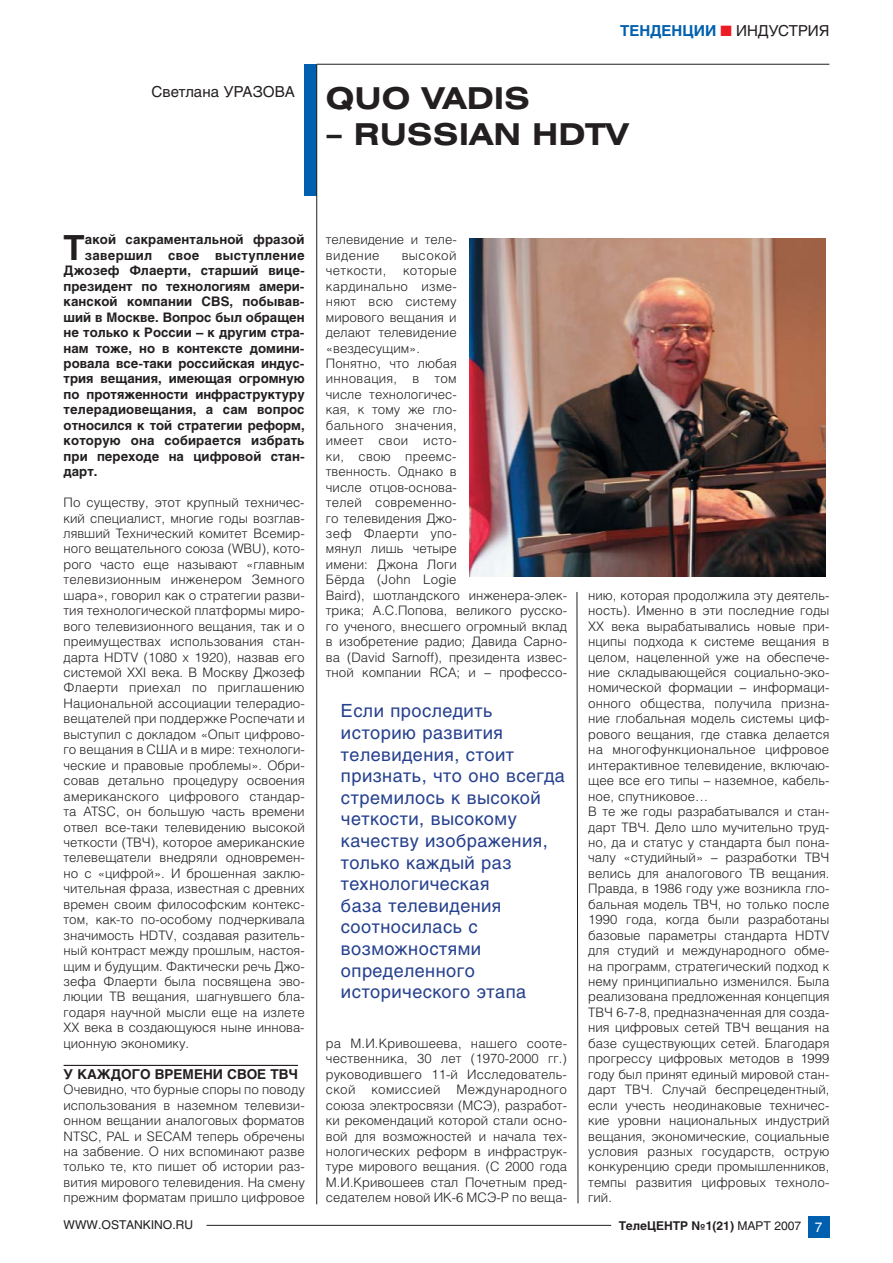
<style>
.page{position:relative;width:893px;height:1263px;background:#fff}
.page>*{position:absolute;margin:0;border:0;box-sizing:border-box;transform-origin:0 0}
.t1{font:700 34.35px "Helios";color:#231f20}
.t2{font:700 30px "Helios Ext";color:#231f20}
.t3{font:18px/21.6px "Helios";letter-spacing:.025em;color:#25408e}
.t4{font:15px "Helios";color:#231f20}
.t5{font:700 15px "Helios";color:#0060af}
.t6{font:700 13.5px "Helios";color:#231f20}
.t7{font:13.5px "Helios";color:#fff}
.t8{font:300 13.05px/15.5px "Helios";color:#231f20;text-align:justify}
.t9{font:700 13.05px "Helios";color:#231f20}
.t10{font:700 13.05px "Helios";letter-spacing:.025em;color:#231f20}
.t11{font:300 13.05px "Helios";letter-spacing:.025em;color:#231f20}
.t12{font:700 12px "Helios";color:#231f20}
.t13{font:12px "Helios";letter-spacing:.005em;color:#231f20}
.s1{font-family:"Helios Ext";font-weight:700;font-size:30px}
.s2{font-weight:400}
</style>
<div class="page">
<div style="left:808px;top:1216px;width:21px;height:21px;background:#0060af"></div>
<hr style="left:206px;top:1225px;width:405px;height:1px;background:#231f20">
<div style="left:305px;top:64px;width:12px;height:132px;background:#0060af"></div>
<hr style="left:316px;top:65px;width:1px;height:1139px;background:#231f20">
<hr style="left:317px;top:64px;width:512px;height:1px;background:#231f20">
<hr style="left:64px;top:1065px;width:234px;height:1px;background:#231f20">
<img style="left:469px;top:238px;width:356px;height:339px">
<svg style="left:576px;top:592px;width:2px;height:612px"></svg>
<p class="t5" style="left:620px;top:22px;width:98px">ТЕНДЕНЦИИ</p>
<p class="t4" style="left:736px;top:21px;width:95px">ИНДУСТРИЯ</p>
<p class="t4" style="left:151px;top:83px;width:380px">Светлана УРАЗОВА <span class="s1">QUO VADIS</span></p>
<h2 class="t2" style="left:326px;top:116px;width:304px">– RUSSIAN HDTV</h2>
<h1 class="t1" style="left:64px;top:228px;width:23px">Т</h1>
<p class="t9" style="left:85px;top:232px;width:221px">акой сакраментальной фразой</p>
<p class="t10" style="left:85px;top:248px;width:221px">завершил свое выступление</p>
<p class="t9" style="left:64px;top:263px;width:243px">Джозеф Флаерти, старший вице-</p>
<p class="t9" style="left:64px;top:279px;width:242px">президент по технологиям амери-</p>
<p class="t9" style="left:64px;top:294px;width:242px">канской компании CBS, побывав-</p>
<p class="t9" style="left:64px;top:309px;width:242px">ший в Москве. Вопрос был обращен</p>
<p class="t9" style="left:64px;top:325px;width:242px">не только к России – к другим стра-</p>
<p class="t9" style="left:64px;top:340px;width:242px">нам тоже, но в контексте домини-</p>
<p class="t9" style="left:64px;top:356px;width:242px">ровала все-таки российская индус-</p>
<p class="t9" style="left:64px;top:371px;width:242px">трия вещания, имеющая огромную</p>
<p class="t9" style="left:64px;top:387px;width:242px">по протяженности инфраструктуру</p>
<p class="t9" style="left:64px;top:402px;width:242px">телерадиовещания, а сам вопрос</p>
<p class="t9" style="left:64px;top:418px;width:242px">относился к той стратегии реформ,</p>
<p class="t9" style="left:64px;top:433px;width:242px">которую она собирается избрать</p>
<p class="t9" style="left:64px;top:449px;width:243px">при переходе на цифровой стан-</p>
<p class="t9" style="left:64px;top:464px;width:35px">дарт.</p>
<p class="t8" style="left:64px;top:495px;width:243px">По существу, этот крупный техничес&shy;кий специалист, многие годы возглав&shy;лявший Технический комитет Всемир&shy;ного вещательного союза (WBU), кото&shy;рого часто еще называют «главным телевизионным инженером Земного шара», говорил как о стратегии разви&shy;тия технологической платформы миро&shy;вого телевизионного вещания, так и о преимуществах использования стан&shy;дарта HDTV (1080 х 1920), назвав его системой XXI века. В Москву Джозеф Флаерти приехал по приглашению Национальной ассоциации телерадио&shy;вещателей при поддержке Роспечати и выступил с докладом «Опыт цифрово&shy;го вещания в США и в мире: технологи&shy;ческие и правовые проблемы». Обри&shy;совав детально процедуру освоения американского цифрового стандар&shy;та ATSC, он большую часть времени отвел все-таки телевидению высокой четкости (ТВЧ), которое американские телевещатели внедряли одновремен&shy;но с «цифрой». И брошенная заклю&shy;чительная фраза, известная с древних времен своим философским контекс&shy;том, как-то по-особому подчеркивала значимость HDTV, создавая разитель&shy;ный контраст между прошлым, настоя&shy;щим и будущим. Фактически речь Джо&shy;зефа Флаерти была посвящена эво&shy;люции ТВ вещания, шагнувшего бла&shy;годаря научной мысли еще на излете XX века в создающуюся ныне иннова&shy;ционную экономику.</p>
<p class="t6" style="left:64px;top:1066px;width:236px">У КАЖДОГО ВРЕМЕНИ СВОЕ ТВЧ</p>
<p class="t8" style="left:64px;top:1082px;width:243px">Очевидно, что бурные споры по поводу использования в наземном телевизи&shy;онном вещании аналоговых форматов NTSC, PAL и SECAM теперь обречены на забвение. О них вспоминают разве только те, кто пишет об истории раз&shy;вития мирового телевидения. На смену прежним форматам пришло цифровое</p>
<p class="t8" style="left:326px;top:232px;width:132px">телевидение и теле&shy;видение</p>
<p class="t8" style="left:401px;top:247px;width:56px">высокой</p>
<p class="t8" style="left:326px;top:263px;width:242px;text-align:left;text-indent:77px">которые<br>кардинально изме-<br>няют всю систему<br>мирового вещания и<br>делают телевидение<br>«вездесущим».<br>Понятно, что любая<br>инновация, в том<br>числе технологичес-<br>кая, к тому же гло-<br>бального значения,<br>имеет свои исто-<br>ки, свою преемс-<br>твенность. Однако в<br>числе отцов-основа-<br>телей современно-<br>го телевидения Джо-<br>зеф Флаерти упо-<br>мянул лишь четыре<br>имени: Джона Логи<br>Бёрда (John Logie<br>Baird), шотландского инженера-элек&shy;трика; А.С.Попова, великого русско&shy;го ученого, внесшего огромный вклад в изобретение радио; Давида Сарно&shy;ва (David Sarnoff), президента извес&shy;тной компании RCA; и – профессо-</p>
<p class="t11" style="left:326px;top:263px;width:62px">четкости,</p>
<p class="t3" style="left:341px;top:700px;width:225px">Если проследить историю развития телевидения, стоит признать, что оно всегда стремилось к высокой четкости, высокому качеству изображения, только каждый раз технологическая<br>база телевидения соотносилась с возможностями определенного исторического этапа</p>
<p class="t8" style="left:326px;top:1035px;width:243px">ра М.И.Кривошеева, нашего сооте&shy;чественника, 30 лет (1970-2000 гг.) руководившего 11-й Исследователь&shy;ской комиссией Международного союза электросвязи (МСЭ), разработ&shy;ки рекомендаций которой стали осно&shy;вой для возможностей и начала тех&shy;нологических реформ в инфраструк&shy;туре мирового вещания. (С 2000 года М.И.Кривошеев стал Почетным пред&shy;седателем новой ИК-6 МСЭ-Р по веща-</p>
<p class="t8" style="left:588px;top:587px;width:243px;text-align:left">нию, которая продолжила эту деятель&shy;ность). Именно в эти последние годы XX века вырабатывались новые при&shy;нципы подхода к системе вещания в целом, нацеленной уже на обеспече&shy;ние складывающейся социально-эко&shy;номической формации – информаци&shy;онного общества, получила призна&shy;ние глобальная модель системы циф&shy;рового вещания, где ставка делается на многофункциональное цифровое интерактивное телевидение, включаю&shy;щее все его типы – наземное, кабель&shy;ное, спутниковое…<br>В те же годы разрабатывался и стан&shy;дарт ТВЧ. Дело шло мучительно труд&shy;но, да и статус у стандарта был пона&shy;чалу «студийный» – разработки ТВЧ велись для аналогового ТВ вещания.<br>Правда, в 1986 году уже возникла гло&shy;бальная модель ТВЧ, но только после 1990 года, когда были разработаны базовые параметры стандарта HDTV для студий и международного обме&shy;на программ, стратегический подход к нему принципиально изменился. Была реализована предложенная концепция ТВЧ 6-7-8, предназначенная для созда&shy;ния цифровых сетей ТВЧ вещания на базе существующих сетей. Благодаря прогрессу цифровых методов в 1999 году был принят единый мировой стан&shy;дарт ТВЧ. Случай беспрецедентный, если учесть неодинаковые техничес&shy;кие уровни национальных индустрий вещания, экономические, социальные условия разных государств, острую конкуренцию среди промышленников, темпы развития цифровых техноло&shy;гий.</p>
<p class="t13" style="left:64px;top:1218px;width:131px">WWW.OSTANKINO.RU</p>
<p class="t7" style="left:815px;top:1219px;width:9px">7</p>
<p class="t12" style="left:618px;top:1219px;width:184px">ТелеЦЕНТР №1(21) <span class="s2">МАРТ 2007</span></p>
</div>
